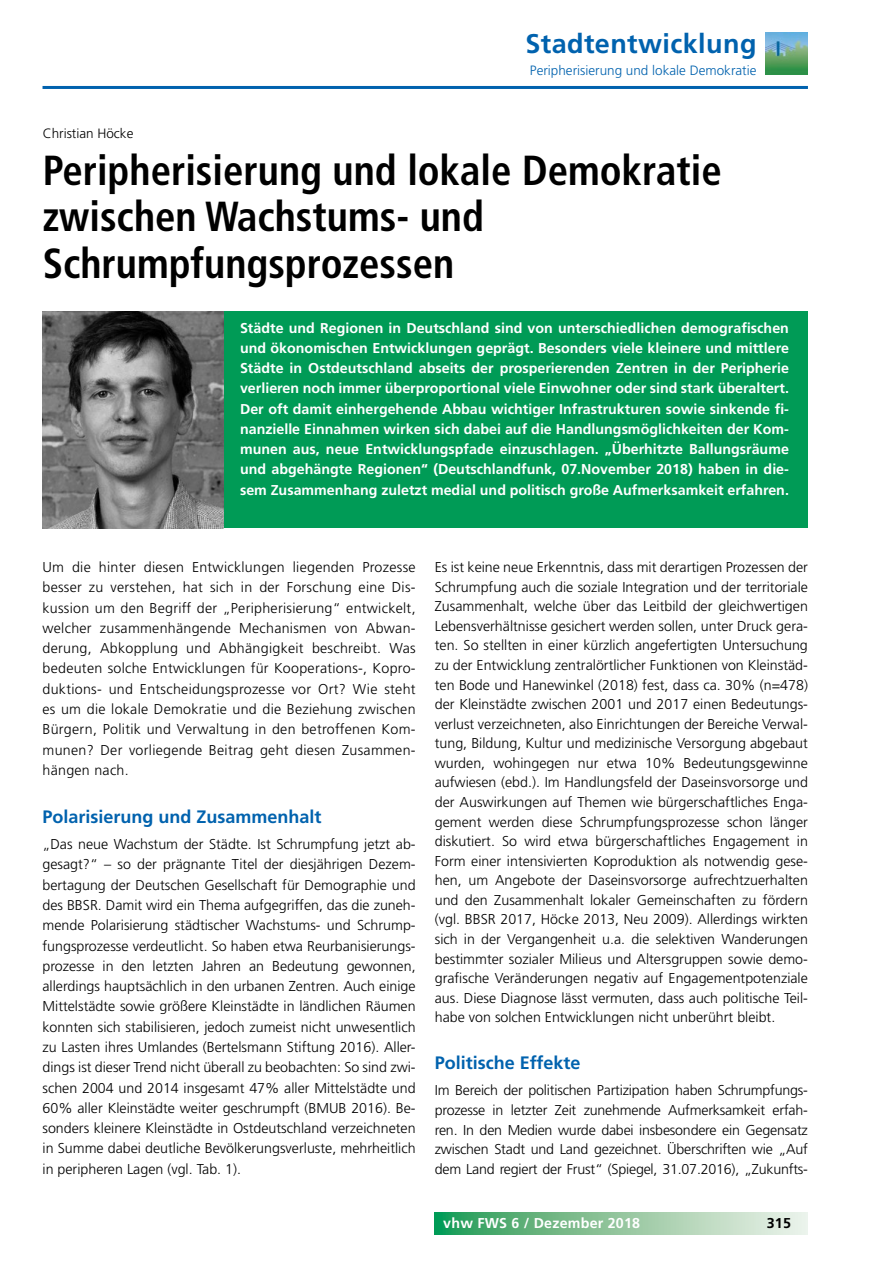
<style>
.page{position:relative;width:893px;height:1263px;background:#fff}
.page>*{position:absolute;margin:0;border:0;box-sizing:border-box;transform-origin:0 0}
.t1{font:700 condensed 42px/46.5px "Frutiger LT";color:#000}
.t2{font:700 27px "Frutiger LT";letter-spacing:.015em;color:#0062ae}
.t3{font:700 18px "Frutiger LT";color:#0062ae}
.t4{font:300 14.25px/19.6px "Frutiger LT";color:#000;text-align:justify}
.t5{font:700 14.25px/20.2px "Frutiger LT";color:#fff;text-align:justify}
.t6{font:700 14.25px "Frutiger LT";color:#000}
.t7{font:300 13.5px "Frutiger LT";color:#0062ae}
.t8{font:300 13.5px "Frutiger CE";color:#000}
</style>
<div class="page">
<hr style="left:43px;top:86px;width:765px;height:3px;background:#0062ae">
<svg style="left:435px;top:1213px;width:373px;height:21px;background:#8ec69f"></svg>
<img style="left:766px;top:32px;width:42px;height:43px">
<div style="left:43px;top:311px;width:765px;height:217px;background:#009b56"></div>
<img style="left:43px;top:311px;width:180px;height:217px">
<h2 class="t2" style="left:525px;top:28px;width:233px">Stadtentwicklung</h2>
<p class="t7" style="left:530px;top:62px;width:228px">Peripherisierung und lokale Demokratie</p>
<p class="t8" style="left:43px;top:126px;width:92px">Christian Höcke</p>
<h1 class="t1" style="left:43px;top:147px;width:681px">Peripherisierung und lokale Demokratie zwischen Wachstums- und<br>Schrumpfungsprozessen</h1>
<p class="t5" style="left:240px;top:318px;width:550px">Städte und Regionen in Deutschland sind von unterschiedlichen demografischen und ökonomischen Entwicklungen geprägt. Besonders viele kleinere und mittlere Städte in Ostdeutschland abseits der prosperierenden Zentren in der Peripherie verlieren noch immer überproportional viele Einwohner oder sind stark überaltert.<br>Der oft damit einhergehende Abbau wichtiger Infrastrukturen sowie sinkende fi&shy;nanzielle Einnahmen wirken sich dabei auf die Handlungsmöglichkeiten der Kom&shy;munen aus, neue Entwicklungspfade einzuschlagen. „Überhitzte Ballungsräume und abgehängte Regionen“ (Deutschlandfunk, 07.November 2018) haben in die&shy;sem Zusammenhang zuletzt medial und politisch große Aufmerksamkeit erfahren.</p>
<p class="t4" style="left:43px;top:557px;width:375px;line-height:20.2px">Um die hinter diesen Entwicklungen liegenden Prozesse besser zu verstehen, hat sich in der Forschung eine Dis&shy;kussion um den Begriff der „Peripherisierung“ entwickelt, welcher zusammenhängende Mechanismen von Abwan&shy;derung, Abkopplung und Abhängigkeit beschreibt. Was bedeuten solche Entwicklungen für Kooperations-, Kopro&shy;duktions- und Entscheidungsprozesse vor Ort? Wie steht es um die lokale Demokratie und die Beziehung zwischen Bürgern, Politik und Verwaltung in den betroffenen Kom&shy;munen? Der vorliegende Beitrag geht diesen Zusammen&shy;hängen nach.</p>
<p class="t3" style="left:43px;top:806px;width:281px">Polarisierung und Zusammenhalt</p>
<p class="t4" style="left:43px;top:834px;width:375px;line-height:20.2px">„Das neue Wachstum der Städte. Ist Schrumpfung jetzt ab&shy;gesagt?“ – so der prägnante Titel der diesjährigen Dezem&shy;bertagung der Deutschen Gesellschaft für Demographie und des BBSR. Damit wird ein Thema aufgegriffen, das die zuneh&shy;mende Polarisierung städtischer Wachstums- und Schrump&shy;fungsprozesse verdeutlicht. So haben etwa Reurbanisierungs&shy;prozesse in den letzten Jahren an Bedeutung gewonnen, allerdings hauptsächlich in den urbanen Zentren. Auch einige Mittelstädte sowie größere Kleinstädte in ländlichen Räumen konnten sich stabilisieren, jedoch zumeist nicht unwesentlich zu Lasten ihres Umlandes (Bertelsmann Stiftung 2016). Aller&shy;dings ist dieser Trend nicht überall zu beobachten: So sind zwi&shy;schen 2004 und 2014 insgesamt 47% aller Mittelstädte und 60% aller Kleinstädte weiter geschrumpft (BMUB 2016). Be&shy;sonders kleinere Kleinstädte in Ostdeutschland verzeichneten in Summe dabei deutliche Bevölkerungsverluste, mehrheitlich in peripheren Lagen (vgl. Tab. 1).</p>
<p class="t4" style="left:435px;top:557px;width:375px">Es ist keine neue Erkenntnis, dass mit derartigen Prozessen der Schrumpfung auch die soziale Integration und der territoriale Zusammenhalt, welche über das Leitbild der gleichwertigen Lebensverhältnisse gesichert werden sollen, unter Druck gera&shy;ten. So stellten in einer kürzlich angefertigten Untersuchung zu der Entwicklung zentralörtlicher Funktionen von Kleinstäd&shy;ten Bode und Hanewinkel (2018) fest, dass ca. 30% (n=478) der Kleinstädte zwischen 2001 und 2017 einen Bedeutungs&shy;verlust verzeichneten, also Einrichtungen der Bereiche Verwal&shy;tung, Bildung, Kultur und medizinische Versorgung abgebaut wurden, wohingegen nur etwa 10% Bedeutungsgewinne aufwiesen (ebd.). Im Handlungsfeld der Daseinsvorsorge und der Auswirkungen auf Themen wie bürgerschaftliches Enga&shy;gement werden diese Schrumpfungsprozesse schon länger diskutiert. So wird etwa bürgerschaftliches Engagement in Form einer intensivierten Koproduktion als notwendig gese&shy;hen, um Angebote der Daseinsvorsorge aufrechtzuerhalten und den Zusammenhalt lokaler Gemeinschaften zu fördern (vgl. BBSR 2017, Höcke 2013, Neu 2009). Allerdings wirkten sich in der Vergangenheit u.a. die selektiven Wanderungen bestimmter sozialer Milieus und Altersgruppen sowie demo&shy;grafische Veränderungen negativ auf Engagementpotenziale aus. Diese Diagnose lässt vermuten, dass auch politische Teil&shy;habe von solchen Entwicklungen nicht unberührt bleibt.</p>
<p class="t3" style="left:435px;top:1052px;width:147px">Politische Effekte</p>
<p class="t4" style="left:435px;top:1081px;width:375px">Im Bereich der politischen Partizipation haben Schrumpfungs&shy;prozesse in letzter Zeit zunehmende Aufmerksamkeit erfah&shy;ren. In den Medien wurde dabei insbesondere ein Gegensatz zwischen Stadt und Land gezeichnet. Überschriften wie „Auf dem Land regiert der Frust“ (Spiegel, 31.07.2016), „Zukunfts-</p>
<p class="t5" style="left:443px;top:1213px;width:198px">vhw FWS 6 / Dezember 2018</p>
<p class="t6" style="left:767px;top:1214px;width:26px">315</p>
</div>
